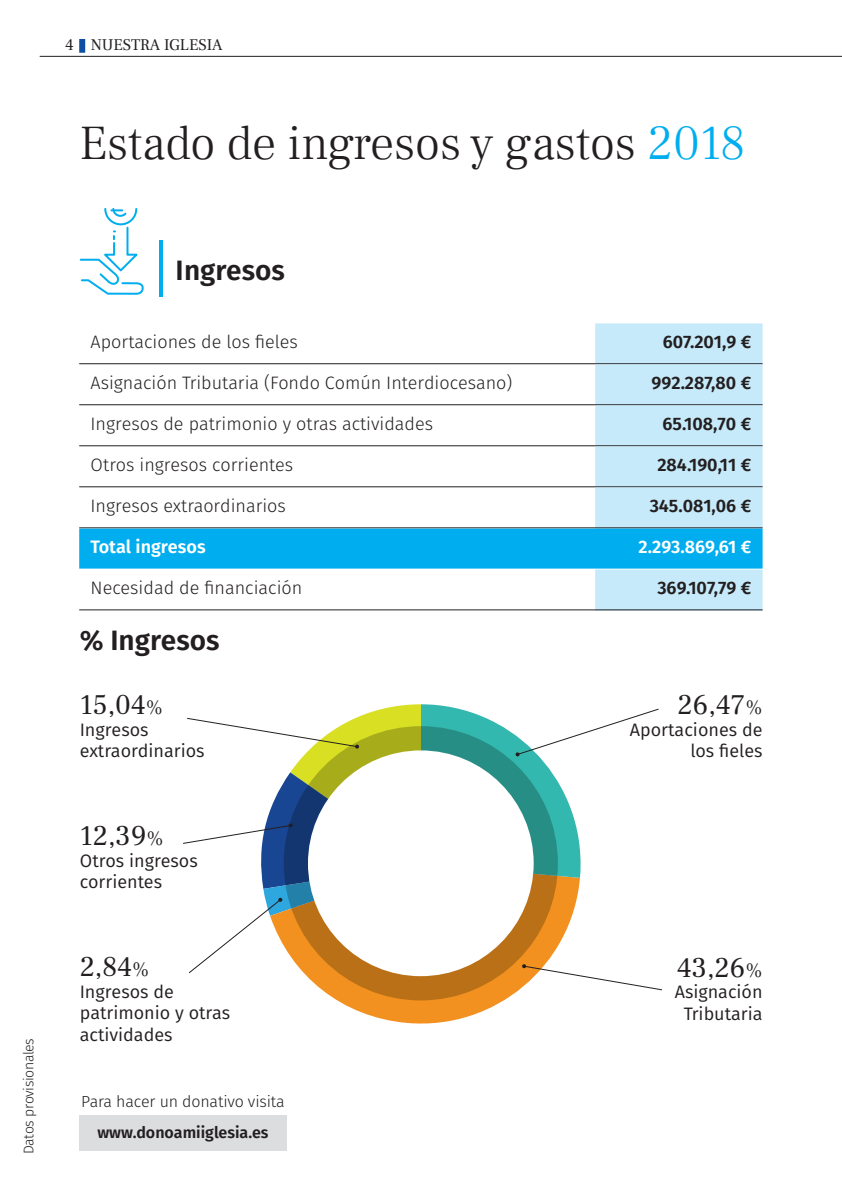
<style>
.page{position:relative;width:842px;height:1191px;background:#fff}
.page>*{position:absolute;margin:0;border:0;box-sizing:border-box;transform-origin:0 0}
.t1{font:300 48px "Frank Ruhl Libre";color:#231f20}
.t2{font:28px "Frank Ruhl Libre";color:#231f20}
.t3{font:600 28px "Fira Sans";color:#231f20}
.t4{font:300 18px "Fira Sans";color:#231f20}
.t5{font:18px/21.6px "Fira Sans";color:#231f20}
.t6{font:600 18px "Fira Sans";color:#231f20}
.t7{font:600 18px "Fira Sans";color:#fff}
.t8{font:300 16px "Fira Sans";letter-spacing:-.01em;color:#231f20}
.t9{font:600 16px "Fira Sans";color:#231f20}
.t10{font:16px "Frank Ruhl Libre";color:#231f20}
.t11{font:300 14px "Fira Sans";letter-spacing:-.025em;color:#231f20}
.s1{font-style:inherit}
.s2{color:#00aeef}
.s3{font-size:20px}
</style>
<div class="page">
<hr style="left:40px;top:56px;width:802px;height:1px;background:#231f20">
<div style="left:79px;top:39px;width:6px;height:14px;background:#0d50a3"></div>
<div style="left:79px;top:1115px;width:208px;height:36px;background:#dcdddf"></div>
<svg style="left:323px;top:991px;width:195px;height:33px;fill:#f2911f"></svg>
<hr style="left:159px;top:241px;width:4px;height:56px;background:#00aeef">
<svg style="left:79px;top:208px;width:65px;height:87px"></svg>
<div style="left:595px;top:323px;width:168px;height:41px;background:#c6eafa"></div>
<hr style="left:79px;top:363px;width:684px;height:1px;background:#231f20">
<div style="left:595px;top:364px;width:168px;height:42px;background:#c6eafa"></div>
<hr style="left:79px;top:404px;width:684px;height:1px;background:#231f20">
<div style="left:595px;top:405px;width:168px;height:42px;background:#c6eafa"></div>
<hr style="left:79px;top:445px;width:684px;height:1px;background:#231f20">
<div style="left:595px;top:446px;width:168px;height:42px;background:#c6eafa"></div>
<hr style="left:79px;top:486px;width:684px;height:1px;background:#231f20">
<div style="left:595px;top:487px;width:168px;height:42px;background:#c6eafa"></div>
<hr style="left:79px;top:527px;width:684px;height:1px;background:#231f20">
<div style="left:79px;top:528px;width:684px;height:40px;background:#00aeef"></div>
<div style="left:595px;top:569px;width:168px;height:42px;background:#c6eafa"></div>
<hr style="left:79px;top:609px;width:684px;height:1px;background:#231f20">
<svg style="left:183px;top:704px;width:479px;height:287px"></svg>
<p class="t10" style="left:65px;top:35px;width:159px"><span class="s1">4</span> NUESTRA IGLESIA</p>
<h1 class="t1" style="left:79px;top:114px;width:667px">Estado de ingresos y gastos <span class="s2">2018</span></h1>
<p class="t11" style="left:19px;top:1154px;width:118px;rotate:-90deg">Datos provisionales</p>
<h2 class="t3" style="left:176px;top:247px;width:111px">Ingresos</h2>
<p class="t4" style="left:91px;top:328px;width:209px">Aportaciones de los fieles</p>
<p class="t6" style="left:663px;top:326px;width:90px">607.201,9 €</p>
<p class="t4" style="left:91px;top:369px;width:423px">Asignación Tributaria (Fondo Común Interdiocesano)</p>
<p class="t6" style="left:651px;top:367px;width:101px">992.287,80 €</p>
<p class="t4" style="left:91px;top:410px;width:344px">Ingresos de patrimonio y otras actividades</p>
<p class="t6" style="left:663px;top:408px;width:90px">65.108,70 €</p>
<p class="t4" style="left:91px;top:451px;width:204px">Otros ingresos corrientes</p>
<p class="t6" style="left:657px;top:449px;width:95px">284.190,11 €</p>
<p class="t4" style="left:91px;top:492px;width:197px">Ingresos extraordinarios</p>
<p class="t6" style="left:650px;top:490px;width:103px">345.081,06 €</p>
<p class="t7" style="left:91px;top:531px;width:117px">Total ingresos</p>
<p class="t7" style="left:639px;top:531px;width:114px">2.293.869,61 €</p>
<p class="t4" style="left:91px;top:574px;width:213px">Necesidad de financiación</p>
<p class="t6" style="left:657px;top:572px;width:95px">369.107,79 €</p>
<h2 class="t3" style="left:80px;top:617px;width:141px">% Ingresos</h2>
<h2 class="t2" style="left:80px;top:687px;width:85px">15,04<span class="s3">%</span></h2>
<p class="t5" style="left:80px;top:718px;width:126px">Ingresos extraordinarios</p>
<h2 class="t2" style="left:80px;top:818px;width:85px">12,39<span class="s3">%</span></h2>
<p class="t5" style="left:80px;top:849px;width:120px">Otros ingresos corrientes</p>
<h2 class="t2" style="left:80px;top:949px;width:71px">2,84<span class="s3">%</span></h2>
<p class="t5" style="left:80px;top:980px;width:152px">Ingresos de patrimonio y otras actividades</p>
<p class="t8" style="left:81px;top:1089px;width:205px">Para hacer un donativo visita</p>
<p class="t9" style="left:97px;top:1119px;width:173px">www.donoamiiglesia.es</p>
<h2 class="t2" style="left:678px;top:687px;width:86px">26,47<span class="s3">%</span></h2>
<p class="t5" style="left:630px;top:718px;width:134px;text-align:right">Aportaciones de los fieles</p>
<h2 class="t2" style="left:677px;top:950px;width:87px">43,26<span class="s3">%</span></h2>
<p class="t5" style="left:675px;top:980px;width:89px;text-align:center">Asignación<br>Tributaria</p>
</div>
